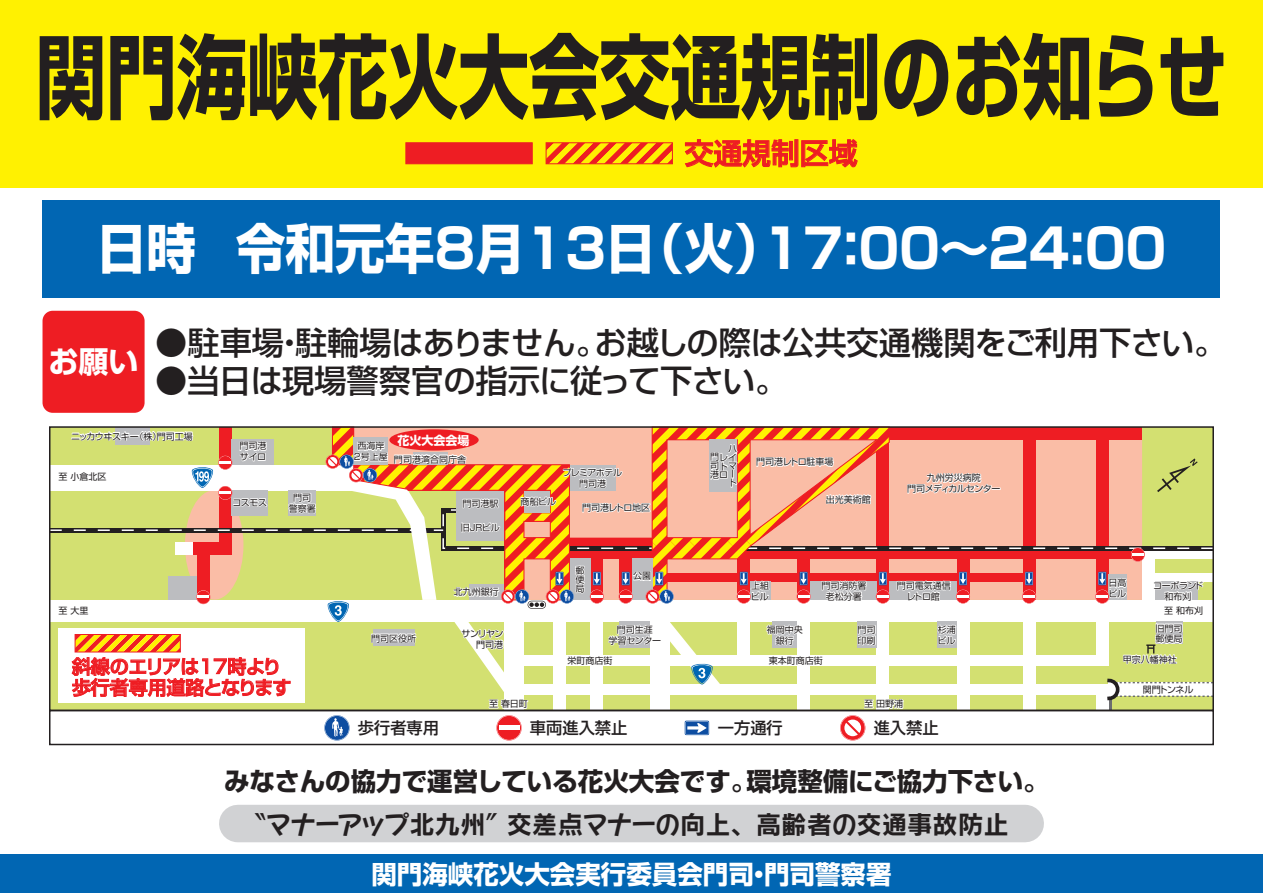
<style>
.page{position:relative;width:1263px;height:893px;background:#fff}
.page>*{position:absolute;margin:0;border:0;box-sizing:border-box;transform-origin:0 0}
.t1{font:700 91.5px "Shin Go Pro";color:#231f20;scale:.77 1}
.t2{font:700 54px "Shin Go Pro";color:#fff;scale:.92 1}
.t3{font:500 32.25px "Shin Go Pro";letter-spacing:-.01em;color:#231f20}
.t4{font:700 30px "Shin Go Pro";color:#fff}
.t5{font:500 28.8px "Shin Go Pro";color:#ee1d23}
.t6{font:700 25.5px "Shin Go Pro";color:#231f20}
.t7{font:700 25.5px "Shin Go Pro";color:#fff}
.t8{font:25.35px "Rodin Happy Pro B";color:#231f20}
.t9{font:500 18.9px/21px "Shin Go Pro";letter-spacing:-.02em;color:#ee1d23}
.t10{font:500 16.2px "Shin Go Pro";color:#231f20}
.t11{font:700 12px "Shin Go Pro";color:#fff}
.t12{font:9px/10.8px "Shin Go Pro";color:#231f20}
.t13{font:9px/10.8px "Shin Go Pro";letter-spacing:-.03em;color:#231f20;text-align:center}
.t14{font:9px/10.8px "Shin Go Pro";letter-spacing:-.05em;color:#231f20;text-align:center}
.t15{font:9px/10.8px "Shin Go Pro";letter-spacing:-.035em;color:#231f20;text-align:center}
.t16{font:9px/10.8px "Shin Go Pro";letter-spacing:-.045em;color:#231f20;text-align:right}
</style>
<div class="page">
<div style="left:49px;top:710px;width:1165px;height:35px;border:2px solid #231f20"></div>
<svg style="left:50px;top:426px;width:1164px;height:284px"></svg>
<div style="left:238px;top:805px;width:787px;height:37px;background:#d1d2d4"></div>
<div style="left:0;top:0;width:1263px;height:187px;background:#fff101"></div>
<div style="left:0;top:854px;width:1263px;height:39px;background:#0166b3"></div>
<div style="left:43px;top:200px;width:1177px;height:98px;background:#0166b3"></div>
<div style="left:405px;top:142px;width:128px;height:22px;background:#ee1d23;border:1px solid #ee1d23"></div>
<svg style="left:548px;top:144px;width:123px;height:18px"></svg>
<div style="left:546px;top:142px;width:127px;height:22px;border:1px solid #ee1d23"></div>
<svg style="left:685px;top:139px;width:173px;height:29px"></svg>
<div style="left:43px;top:311px;width:102px;height:102px;background:#ee1d23;border-radius:10px"></div>
<svg style="left:496px;top:715px;width:26px;height:25px"></svg>
<svg style="left:497px;top:715px;width:24px;height:25px"></svg>
<div style="left:497px;top:716px;width:24px;height:24px;background:#ee1d23;border-radius:50%"></div>
<div style="left:499px;top:725px;width:20px;height:5px;background:#fff"></div>
<svg style="left:324px;top:715px;width:26px;height:25px"></svg>
<svg style="left:325px;top:715px;width:24px;height:25px"></svg>
<div style="left:325px;top:716px;width:24px;height:24px;background:#0d4da1;border-radius:50%"></div>
<svg style="left:332px;top:718px;width:11px;height:19px"></svg>
<svg style="left:840px;top:715px;width:25px;height:25px"></svg>
<svg style="left:841px;top:716px;width:24px;height:24px"></svg>
<svg style="left:844px;top:719px;width:17px;height:17px"></svg>
<svg style="left:685px;top:721px;width:24px;height:14px"></svg>
<div style="left:685px;top:721px;width:23px;height:13px;background:#6c92c5"></div>
<svg style="left:686px;top:722px;width:22px;height:12px"></svg>
<svg style="left:687px;top:722px;width:19px;height:11px"></svg>
<h1 class="t1" style="left:36px;top:4px;width:1549px">関門海峡花火大会交通規制のお知らせ</h1>
<h3 class="t5" style="left:685px;top:130px;width:174px">交通規制区域</h3>
<h2 class="t2" style="left:97px;top:206px;width:1164px">日時　令和元年8月13日（火）17：00〜24：00</h2>
<h3 class="t4" style="left:49px;top:338px;width:91px">お願い</h3>
<h3 class="t3" style="left:155px;top:316px;width:1073px">●駐車場・駐輪場はありません。お越しの際は公共交通機関をご利用下さい。</h3>
<h3 class="t3" style="left:155px;top:355px;width:634px">●当日は現場警察官の指示に従って下さい。</h3>
<p class="t13" style="left:71px;top:430px;width:123px">ニッカウヰスキー（株）門司工場</p>
<p class="t12" style="left:58px;top:470px;width:49px">至 小倉北区</p>
<p class="t12" style="left:239px;top:439px;width:28px">門司港サイロ</p>
<p class="t12" style="left:232px;top:496px;width:36px">コスモス</p>
<p class="t12" style="left:289px;top:491px;width:28px;text-align:center">門司警察署</p>
<h3 class="t11" style="left:398px;top:431px;width:73px">花火大会会場</h3>
<p class="t12" style="left:354px;top:439px;width:35px;text-align:center">西海岸<br>2号上屋</p>
<p class="t12" style="left:394px;top:453px;width:73px">門司港湾合同庁舎</p>
<p class="t14" style="left:563px;top:466px;width:61px">プレミアホテル門司港</p>
<p class="t12" style="left:462px;top:497px;width:37px">門司港駅</p>
<p class="t12" style="left:521px;top:495px;width:37px">商船ビル</p>
<p class="t13" style="left:582px;top:501px;width:70px">門司港レトロ地区</p>
<p class="t12" style="left:728px;top:442px;width:10px">ハ</p>
<p class="t12" style="left:710px;top:451px;width:27px">門レイ</p>
<p class="t12" style="left:710px;top:459px;width:28px">司トマ</p>
<p class="t12" style="left:710px;top:468px;width:24px">港ロー</p>
<p class="t12" style="left:728px;top:476px;width:10px">ト</p>
<p class="t12" style="left:756px;top:455px;width:79px">門司港レトロ駐車場</p>
<p class="t12" style="left:826px;top:493px;width:46px">出光美術館</p>
<p class="t13" style="left:907px;top:471px;width:95px">九州労災病院<br>門司メディカルセンター</p>
<p class="t12" style="left:461px;top:521px;width:40px">旧JRビル</p>
<p class="t12" style="left:58px;top:604px;width:31px">至 大里</p>
<p class="t12" style="left:371px;top:632px;width:46px">門司区役所</p>
<p class="t12" style="left:454px;top:585px;width:46px">北九州銀行</p>
<p class="t16" style="left:461px;top:627px;width:44px">サンリヤン門司港</p>
<p class="t12" style="left:575px;top:565px;width:10px;line-height:9px;text-align:justify">郵便局</p>
<p class="t12" style="left:633px;top:569px;width:19px">公園</p>
<p class="t12" style="left:609px;top:623px;width:54px;text-align:center">門司生涯<br>学習センター</p>
<p class="t12" style="left:751px;top:579px;width:20px">上組ビル</p>
<p class="t12" style="left:821px;top:579px;width:46px;text-align:center">門司消防署老松分署</p>
<p class="t12" style="left:897px;top:579px;width:55px;text-align:center">門司電気通信レトロ館</p>
<p class="t12" style="left:938px;top:623px;width:20px">杉浦ビル</p>
<p class="t12" style="left:767px;top:623px;width:37px;text-align:center">福岡中央銀行</p>
<p class="t12" style="left:858px;top:623px;width:19px">門司印刷</p>
<p class="t12" style="left:1108px;top:576px;width:20px">日高ビル</p>
<p class="t15" style="left:1153px;top:579px;width:52px">コーポランド和布刈</p>
<p class="t12" style="left:1155px;top:622px;width:28px">旧門司郵便局</p>
<p class="t12" style="left:1164px;top:604px;width:40px">至 和布刈</p>
<h3 class="t9" style="left:72px;top:654px;width:221px">斜線のエリアは17時より歩行者専用道路となります</h3>
<p class="t12" style="left:567px;top:654px;width:46px">栄町商店街</p>
<p class="t12" style="left:769px;top:654px;width:55px">東本町商店街</p>
<p class="t12" style="left:1123px;top:653px;width:55px">甲宗八幡神社</p>
<p class="t12" style="left:1143px;top:683px;width:52px">関門トンネル</p>
<p class="t12" style="left:489px;top:697px;width:40px">至 春日町</p>
<p class="t12" style="left:864px;top:697px;width:40px">至 田野浦</p>
<h3 class="t10" style="left:358px;top:715px;width:83px">歩行者専用</h3>
<h3 class="t10" style="left:530px;top:715px;width:99px">車両進入禁止</h3>
<h3 class="t10" style="left:718px;top:715px;width:66px">一方通行</h3>
<h3 class="t10" style="left:874px;top:715px;width:66px">進入禁止</h3>
<h3 class="t6" style="left:224px;top:761px;width:826px">みなさんの協力で運営している花火大会です。環境整備にご協力下さい。</h3>
<h3 class="t8" style="left:242px;top:807px;width:768px">＂マナーアップ北九州＂交差点マナーの向上、高齢者の交通事故防止</h3>
<h3 class="t7" style="left:371px;top:854px;width:522px">関門海峡花火大会実行委員会門司・門司警察署</h3>
</div>
